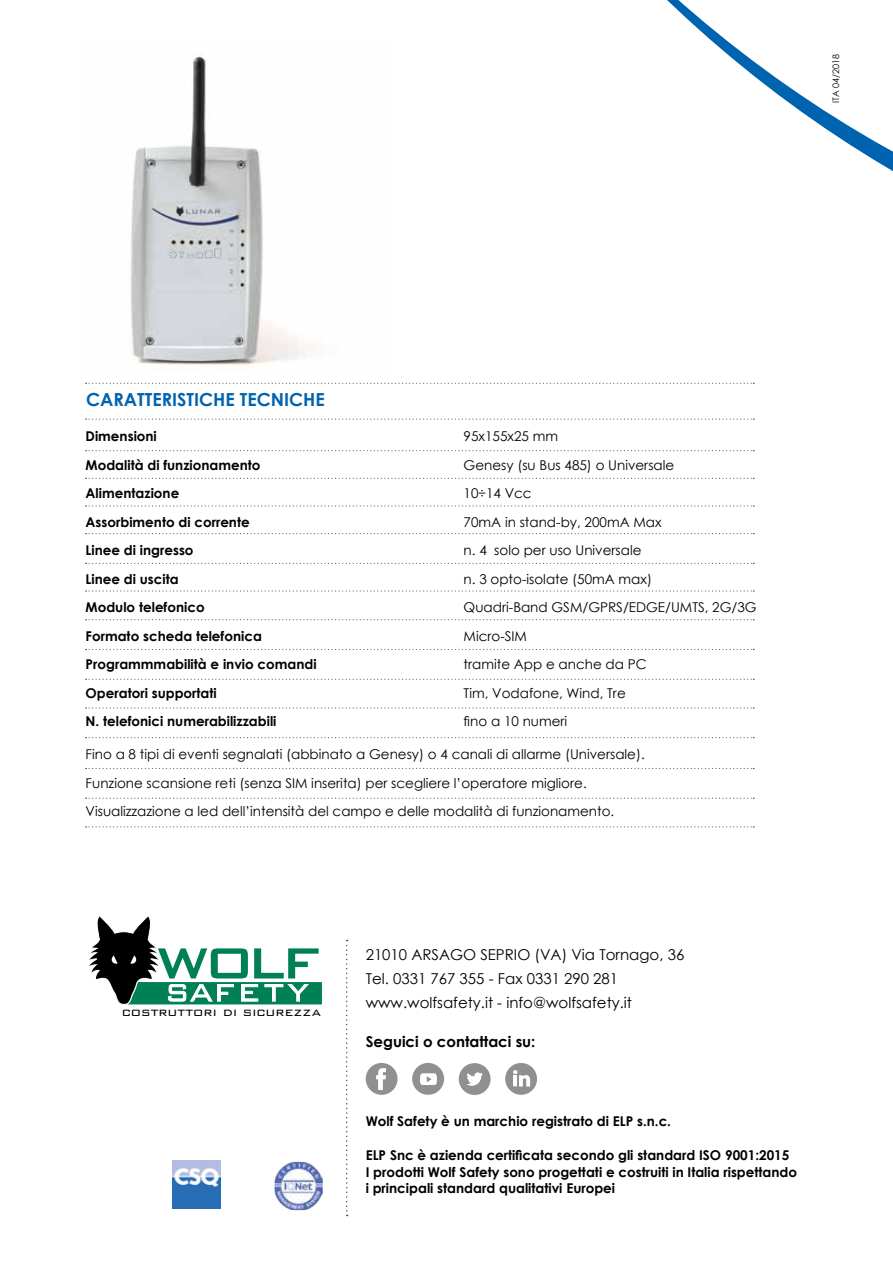
<style>
.page{position:relative;width:893px;height:1263px;background:#fff}
.page>*{position:absolute;margin:0;border:0;box-sizing:border-box;transform-origin:0 0}
.t1{font:700 18px "Century Gothic";color:#0063af}
.t2{font:15px/24px "Century Gothic";color:#000}
.t3{font:700 15px "Century Gothic";color:#000}
.t4{font:300 14.85px "Bank Gothic";color:#000}
.t5{font:13.5px/28.5px "Century Gothic";color:#000}
.t6{font:700 13.5px/16.2px "Century Gothic";color:#000}
.t7{font:9px "Century Gothic";color:#000}
</style>
<div class="page">
<svg style="left:88px;top:916px;width:234px;height:89px"></svg>
<svg style="left:667px;top:0;width:226px;height:171px"></svg>
<img style="left:172px;top:1160px;width:48px;height:48px">
<img style="left:274px;top:1162px;width:49px;height:48px">
<svg style="left:346px;top:940px;width:2px;height:276px"></svg>
<svg style="left:86px;top:450px;width:668px;height:1px"></svg>
<svg style="left:86px;top:418px;width:668px;height:2px"></svg>
<svg style="left:86px;top:383px;width:668px;height:1px"></svg>
<svg style="left:86px;top:478px;width:668px;height:1px"></svg>
<svg style="left:86px;top:505px;width:668px;height:1px"></svg>
<svg style="left:86px;top:533px;width:668px;height:1px"></svg>
<svg style="left:86px;top:563px;width:668px;height:1px"></svg>
<svg style="left:86px;top:590px;width:668px;height:2px"></svg>
<svg style="left:86px;top:619px;width:668px;height:1px"></svg>
<svg style="left:86px;top:649px;width:668px;height:1px"></svg>
<svg style="left:86px;top:679px;width:668px;height:1px"></svg>
<svg style="left:86px;top:707px;width:668px;height:1px"></svg>
<svg style="left:86px;top:737px;width:668px;height:1px"></svg>
<svg style="left:86px;top:768px;width:668px;height:1px"></svg>
<svg style="left:86px;top:798px;width:668px;height:1px"></svg>
<svg style="left:86px;top:826px;width:668px;height:1px"></svg>
<img style="left:130px;top:55px;width:185px;height:311px">
<svg style="left:366px;top:1063px;width:32px;height:32px"></svg>
<svg style="left:505px;top:1063px;width:32px;height:32px"></svg>
<svg style="left:412px;top:1063px;width:32px;height:32px"></svg>
<svg style="left:459px;top:1063px;width:32px;height:32px"></svg>
<p class="t7" style="left:830px;top:103px;width:50px;rotate:-90deg">ITA 04/2018</p>
<h1 class="t1" style="left:86px;top:386px;width:240px">CARATTERISTICHE TECNICHE</h1>
<p class="t6" style="left:86px;top:427px;width:73px">Dimensioni</p>
<p class="t5" style="left:464px;top:422px;width:96px">95x155x25 mm</p>
<p class="t6" style="left:86px;top:456px;width:176px">Modalità di funzionamento</p>
<p class="t5" style="left:464px;top:450px;width:212px">Genesy (su Bus 485) o Universale</p>
<p class="t6" style="left:86px;top:484px;width:95px">Alimentazione</p>
<p class="t5" style="left:464px;top:479px;width:70px">10÷14 Vcc</p>
<p class="t6" style="left:86px;top:513px;width:166px">Assorbimento di corrente</p>
<p class="t5" style="left:464px;top:507px;width:199px">70mA in stand-by, 200mA Max</p>
<p class="t6" style="left:86px;top:541px;width:109px">Linee di ingresso</p>
<p class="t5" style="left:464px;top:536px;width:179px">n. 4 solo per uso Universale</p>
<p class="t6" style="left:86px;top:570px;width:95px">Linee di uscita</p>
<p class="t5" style="left:464px;top:564px;width:190px">n. 3 opto-isolate (50mA max)</p>
<p class="t6" style="left:86px;top:598px;width:121px">Modulo telefonico</p>
<p class="t5" style="left:464px;top:593px;width:295px">Quadri-Band GSM/GPRS/EDGE/UMTS, 2G/3G</p>
<p class="t6" style="left:86px;top:627px;width:178px">Formato scheda telefonica</p>
<p class="t5" style="left:464px;top:621px;width:65px">Micro-SIM</p>
<p class="t6" style="left:86px;top:655px;width:233px">Programmmabilità e invio comandi</p>
<p class="t5" style="left:464px;top:650px;width:185px">tramite App e anche da PC</p>
<p class="t6" style="left:86px;top:684px;width:133px">Operatori supportati</p>
<p class="t5" style="left:464px;top:678px;width:164px">Tim, Vodafone, Wind, Tre</p>
<p class="t6" style="left:86px;top:712px;width:192px">N. telefonici numerabilizzabili</p>
<p class="t5" style="left:464px;top:707px;width:105px">fino a 10 numeri</p>
<p class="t5" style="left:86px;top:740px;width:561px">Fino a 8 tipi di eventi segnalati (abbinato a Genesy) o 4 canali di allarme (Universale).<br>Funzione scansione reti (senza SIM inserita) per scegliere l’operatore migliore.<br>Visualizzazione a led dell’intensità del campo e delle modalità di funzionamento.</p>
<p class="t4" style="left:122px;top:1001px;width:201px">costruttori di sicurezza</p>
<p class="t2" style="left:366px;top:942px;width:320px">21010 ARSAGO SEPRIO (VA) Via Tornago, 36<br>Tel. 0331 767 355 - Fax 0331 290 281 www.wolfsafety.it - info@wolfsafety.it</p>
<p class="t3" style="left:366px;top:1030px;width:171px">Seguici o contattaci su:</p>
<p class="t6" style="left:366px;top:1112px;width:307px">Wolf Safety è un marchio registrato di ELP s.n.c.</p>
<p class="t6" style="left:366px;top:1147px;width:433px">ELP Snc è azienda certificata secondo gli standard ISO 9001:2015<br>I prodotti Wolf Safety sono progettati e costruiti in Italia rispettando i principali standard qualitativi Europei</p>
</div>
